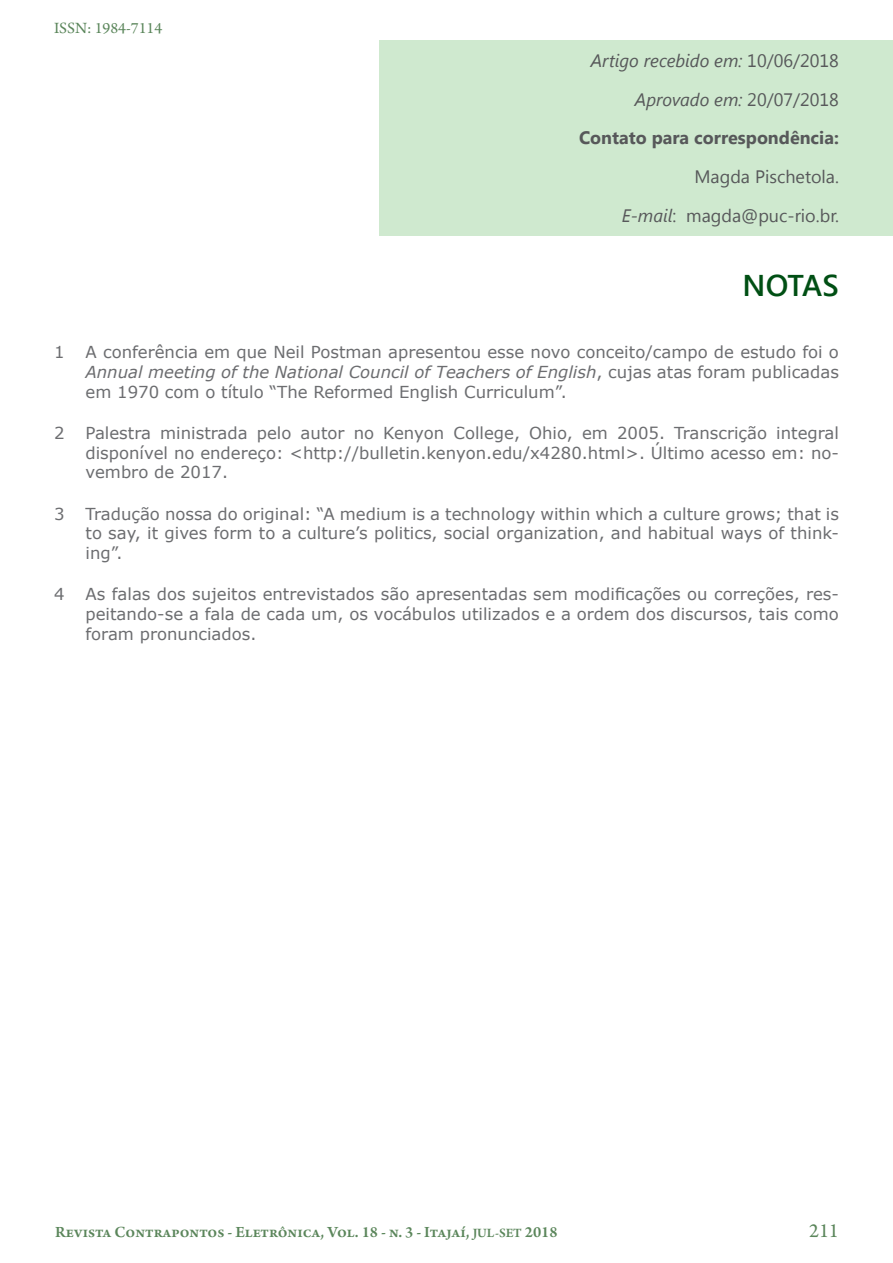
<style>
.page{position:relative;width:893px;height:1263px;background:#fff}
.page>*{position:absolute;margin:0;border:0;box-sizing:border-box;transform-origin:0 0}
.Subtítulos{font:600 30px "Segoe UI";color:#004f14}
.t1{font:21px "Arno Pro";color:#5b865b}
.Referências{font:italic 18px "Segoe UI";color:#57585a}
.Referências-2{font:18px "Segoe UI";color:#57585a}
.Referências-3{font:700 18px "Segoe UI";color:#57585a}
.Notas{font:16.5px/19.8px "Verdana";color:#6c6d70;text-align:justify}
.t2{font:600 16.5px "Arno Pro";color:#5b865b}
.t3{font:16.5px "Arno Pro";color:#5b865b}
.s1{font-style:normal}
.s2{font-style:italic}
.s3{font-size:13.5px}
</style>
<div class="page">
<div style="left:380px;top:40px;width:513px;height:196px;background:#cfe9cf"></div>
<p class="t3" style="left:54px;top:18px;width:110px">ISSN: 1984-7114</p>
<p class="Referências" style="left:591px;top:48px;width:250px">Artigo recebido em: <span class="s1">10/06/2018</span></p>
<p class="Referências" style="left:635px;top:87px;width:206px">Aprovado em: <span class="s1">20/07/2018</span></p>
<p class="Referências-3" style="left:579px;top:125px;width:261px">Contato para correspondência:</p>
<p class="Referências-2" style="left:694px;top:164px;width:146px">Magda Pischetola.</p>
<p class="Referências-2" style="left:622px;top:203px;width:219px"><span class="s2">E-mail</span>: magda@puc-rio.br.</p>
<p class="Subtítulos" style="left:742px;top:264px;width:21px">NOT</p>
<p class="Subtítulos" style="left:802px;top:264px;width:35px">AS</p>
<p class="Notas" style="left:54px;top:342px;width:12px">1</p>
<p class="Notas" style="left:85px;top:342px;width:755px">A conferência em que Neil Postman apresentou esse novo conceito/campo de estudo foi o <span class="s2">Annual meeting of the National Council of Teachers of English</span>, cujas atas foram publicadas em 1970 com o título “The Reformed English Curriculum”.</p>
<p class="Notas" style="left:54px;top:423px;width:12px">2</p>
<p class="Notas" style="left:85px;top:423px;width:755px">Palestra ministrada pelo autor no Kenyon College, Ohio, em 2005. Transcrição integral disponível no endereço: &lt;http://bulletin.kenyon.edu/x4280.html&gt;. Último acesso em: no&shy;vembro de 2017.</p>
<p class="Notas" style="left:54px;top:503px;width:12px">3</p>
<p class="Notas" style="left:86px;top:503px;width:755px">Tradução nossa do original: “A medium is a technology within which a culture grows; that is to say, it gives form to a culture’s politics, social organization, and habitual ways of think&shy;ing”.</p>
<p class="Notas" style="left:54px;top:584px;width:12px">4</p>
<p class="Notas" style="left:86px;top:584px;width:755px">As falas dos sujeitos entrevistados são apresentadas sem modificações ou correções, res&shy;peitando-se a fala de cada um, os vocábulos utilizados e a ordem dos discursos, tais como foram pronunciados.</p>
<p class="t2" style="left:55px;top:1222px;width:504px">Revista Contrapontos - Eletrônica, Vol. 18 - n. 3 - Itajaí, <span class="s3">JUL-SET</span> 2018</p>
<p class="t1" style="left:809px;top:1219px;width:31px">211</p>
</div>
